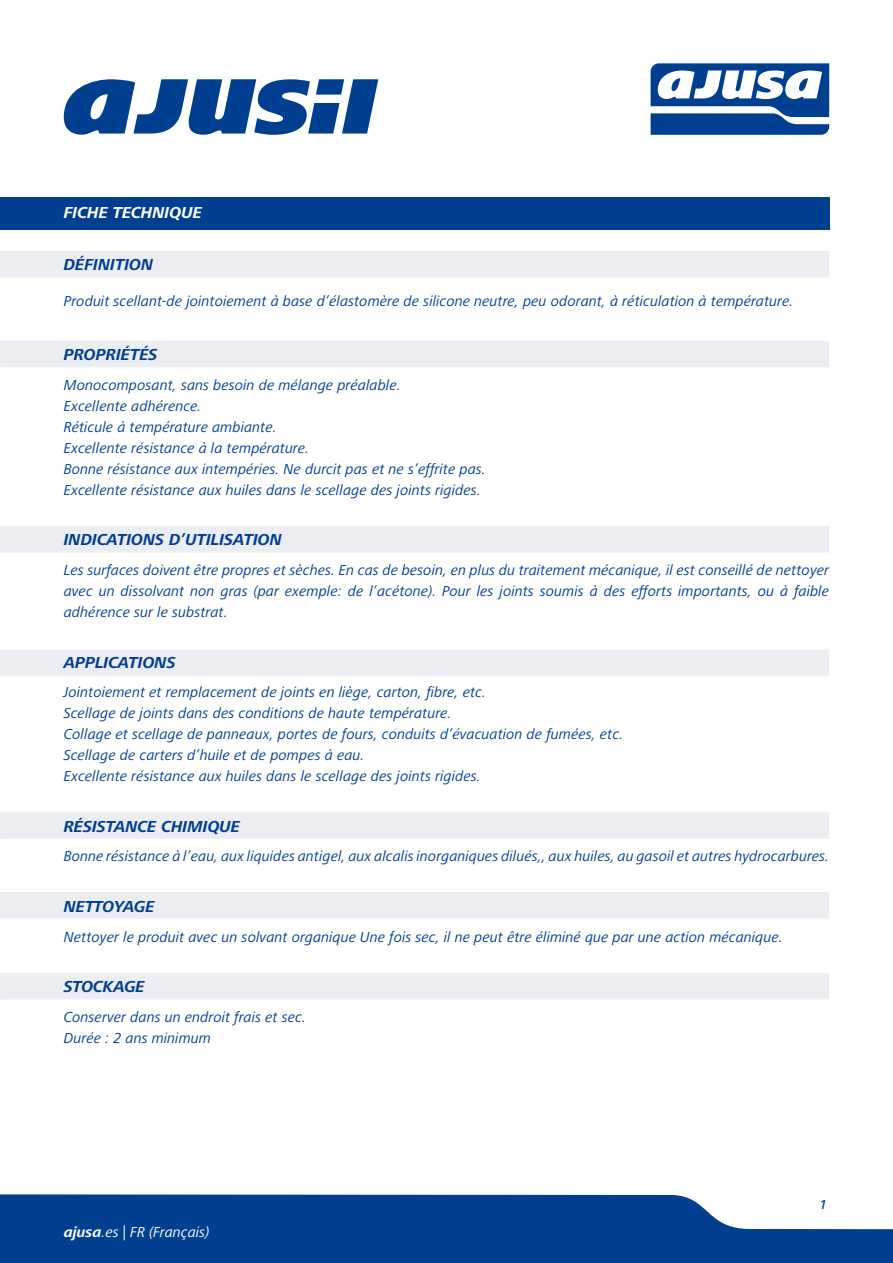
<style>
.page{position:relative;width:893px;height:1263px;background:#fff}
.page>*{position:absolute;margin:0;border:0;box-sizing:border-box;transform-origin:0 0}
.t1{font:italic 700 16.5px "Frutiger Next LT";color:#003f90}
.t2{font:italic 700 16.5px "Frutiger Next LT";color:#fff}
.t3{font:italic 700 16.5px "Frutiger Next LT";letter-spacing:-.025em;color:#003f90}
.t4{font:italic 15px/21px "Frutiger Next LT";color:#003f90}
.t5{font:italic 15px "Frutiger Next LT";color:#fff}
.t6{font:italic 500 13.5px "Frutiger Next LT";color:#003f90}
.s1{font-weight:700}
</style>
<div class="page">
<svg style="left:0;top:1194px;width:893px;height:69px;background:#1c549c"></svg>
<div style="left:0;top:197px;width:829px;height:33px;background:#003f90"></div>
<svg style="left:651px;top:63px;width:178px;height:72px"></svg>
<svg style="left:64px;top:79px;width:314px;height:56px"></svg>
<div style="left:0;top:251px;width:829px;height:26px;background:#ebedf2"></div>
<div style="left:0;top:341px;width:829px;height:26px;background:#ebedf2"></div>
<div style="left:0;top:526px;width:829px;height:26px;background:#ebedf2"></div>
<div style="left:0;top:650px;width:829px;height:26px;background:#ebedf2"></div>
<div style="left:0;top:812px;width:829px;height:27px;background:#ebedf2"></div>
<div style="left:0;top:892px;width:829px;height:26px;background:#ebedf2"></div>
<div style="left:0;top:973px;width:829px;height:26px;background:#ebedf2"></div>
<p class="t2" style="left:64px;top:204px;width:140px">FICHE TECHNIQUE</p>
<p class="t1" style="left:64px;top:255px;width:91px">DÉFINITION</p>
<p class="t4" style="left:64px;top:291px;width:731px">Produit scellant-de jointoiement à base d’élastomère de silicone neutre, peu odorant, à réticulation à température.</p>
<p class="t1" style="left:64px;top:345px;width:95px">PROPRIÉTÉS</p>
<p class="t4" style="left:64px;top:374px;width:424px">Monocomposant, sans besoin de mélange préalable.<br>Excellente adhérence.<br>Réticule à température ambiante.<br>Excellente résistance à la température.<br>Bonne résistance aux intempéries. Ne durcit pas et ne s’effrite pas.<br>Excellente résistance aux huiles dans le scellage des joints rigides.</p>
<p class="t1" style="left:64px;top:531px;width:220px">INDICATIONS D’UTILISATION</p>
<p class="t4" style="left:64px;top:559px;width:767px;text-align:justify">Les surfaces doivent être propres et sèches. En cas de besoin, en plus du traitement mécanique, il est conseillé de nettoyer avec un dissolvant non gras (par exemple: de l’acétone). Pour les joints soumis à des efforts importants, ou à faible adhérence sur le substrat.</p>
<p class="t1" style="left:64px;top:653px;width:113px">APPLICATIONS</p>
<p class="t4" style="left:64px;top:682px;width:561px">Jointoiement et remplacement de joints en liège, carton, fibre, etc.<br>Scellage de joints dans des conditions de haute température.<br>Collage et scellage de panneaux, portes de fours, conduits d’évacuation de fumées, etc.<br>Scellage de carters d’huile et de pompes à eau.<br>Excellente résistance aux huiles dans le scellage des joints rigides.</p>
<p class="t1" style="left:64px;top:817px;width:178px">RÉSISTANCE CHIMIQUE</p>
<p class="t4" style="left:64px;top:846px;width:767px">Bonne résistance à l’eau, aux liquides antigel, aux alcalis inorganiques dilués,, aux huiles, au gasoil et autres hydrocarbures.</p>
<p class="t3" style="left:64px;top:897px;width:92px">NETTOYAGE</p>
<p class="t4" style="left:64px;top:926px;width:720px">Nettoyer le produit avec un solvant organique Une fois sec, il ne peut être éliminé que par une action mécanique.</p>
<p class="t1" style="left:64px;top:978px;width:83px">STOCKAGE</p>
<p class="t4" style="left:64px;top:1006px;width:244px">Conserver dans un endroit frais et sec.<br>Durée : 2 ans minimum</p>
<p class="t5" style="left:64px;top:1223px;width:147px"><span class="s1">ajusa</span>.es | FR (Français)</p>
<p class="t6" style="left:820px;top:1197px;width:9px">1</p>
</div>
